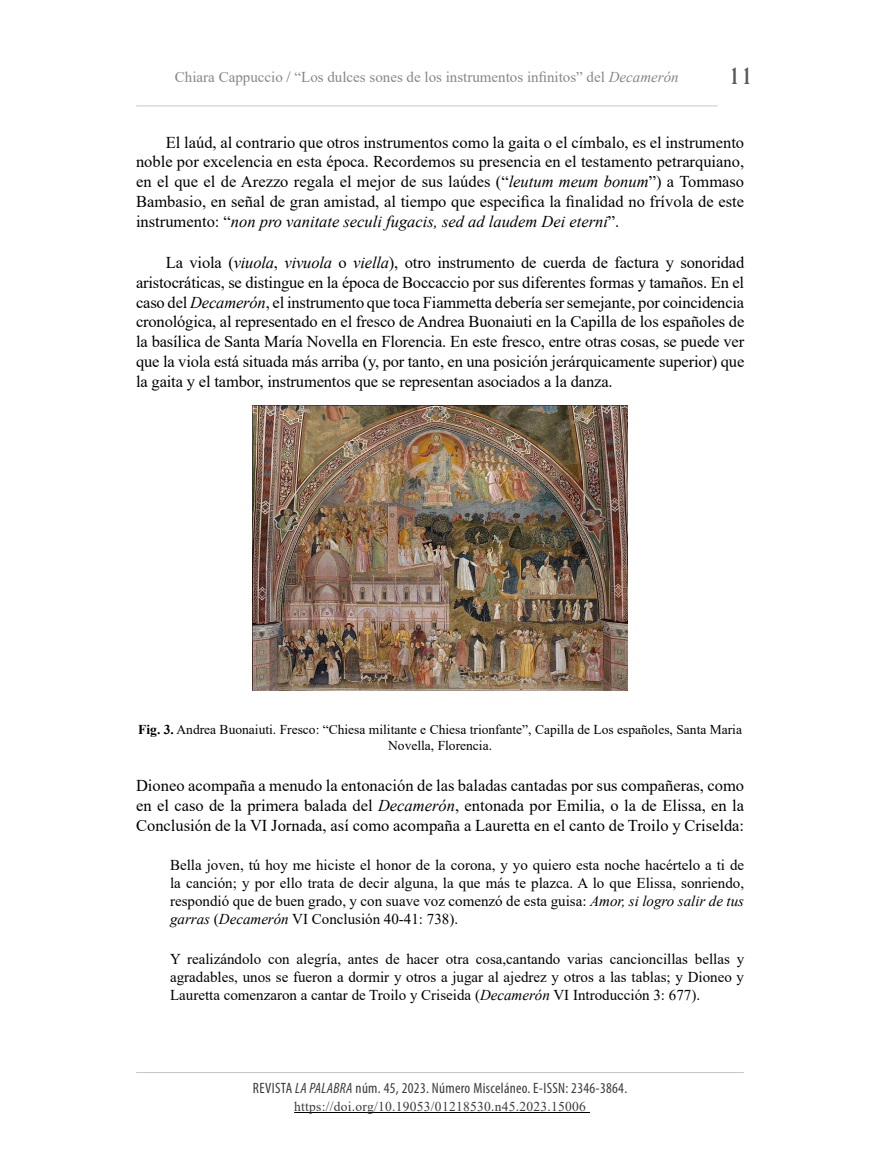
<style>
.page{position:relative;width:893px;height:1149px;background:#fff}
.page>*{position:absolute;margin:0;border:0;box-sizing:border-box;transform-origin:0 0}
.t1{font:700 22.5px "Della Robbia BT";color:#575756}
.t2{font:16.5px/19.8px "Times New Roman";color:#000;text-align:justify}
.t3{font:15px/18px "Times New Roman";color:#000;text-align:justify}
.t4{font:15px "Times New Roman";color:#878787}
.t5{font:condensed 15px "Myriad Pro";letter-spacing:.02em;color:#3c3c3b}
.t6{font:13.5px/16.2px "Times New Roman";color:#000;text-align:center}
.t7{font:13.5px "Times New Roman";letter-spacing:.02em;color:#3c3c3b}
.s1{color:#646363}
.s2{font-style:italic}
.s3{font-weight:700}
</style>
<div class="page">
<hr style="left:136px;top:1071px;width:608px;height:1px;background:#c6c6c6">
<hr style="left:136px;top:105px;width:582px;height:1px;background:#c6c6c6">
<hr style="left:294px;top:1111px;width:296px;height:1px;background:#000">
<img style="left:253px;top:405px;width:374px;height:285px">
<p class="t4" style="left:175px;top:67px;width:505px">Chiara Cappuccio <span class="s1">/</span> “Los dulces sones de los instrumentos infinitos” del <span class="s2">Decamerón</span></p>
<h1 class="t1" style="left:728px;top:62px;width:26px">11</h1>
<p class="t2" style="left:136px;top:132px;width:610px;text-indent:30px">El laúd, al contrario que otros instrumentos como la gaita o el címbalo, es el instrumento noble por excelencia en esta época. Recordemos su presencia en el testamento petrarquiano, en el que el de Arezzo regala el mejor de sus laúdes (“<span class="s2">leutum meum bonum</span>”) a Tommaso Bambasio, en señal de gran amistad, al tiempo que especifica la finalidad no frívola de este instrumento: “<span class="s2">non pro vanitate seculi fugacis, sed ad laudem Dei eterni</span>”.</p>
<p class="t2" style="left:136px;top:252px;width:610px;text-indent:30px">La viola (<span class="s2">viuola</span>, <span class="s2">vivuola</span> o <span class="s2">viella</span>), otro instrumento de cuerda de factura y sonoridad aristocráticas, se distingue en la época de Boccaccio por sus diferentes formas y tamaños. En el caso del <span class="s2">Decamerón</span>, el instrumento que toca Fiammetta debería ser semejante, por coincidencia cronológica, al representado en el fresco de Andrea Buonaiuti en la Capilla de los españoles de la basílica de Santa María Novella en Florencia. En este fresco, entre otras cosas, se puede ver que la viola está situada más arriba (y, por tanto, en una posición jerárquicamente superior) que la gaita y el tambor, instrumentos que se representan asociados a la danza.</p>
<p class="t6" style="left:138px;top:720px;width:605px"><span class="s3">Fig. 3.</span> Andrea Buonaiuti. Fresco: “Chiesa militante e Chiesa trionfante”, Capilla de Los españoles, Santa Maria<br>Novella, Florencia.</p>
<p class="t2" style="left:136px;top:775px;width:610px">Dioneo acompaña a menudo la entonación de las baladas cantadas por sus compañeras, como en el caso de la primera balada del <span class="s2">Decamerón</span>, entonada por Emilia, o la de Elissa, en la Conclusión de la VI Jornada, así como acompaña a Lauretta en el canto de Troilo y Criselda:</p>
<p class="t3" style="left:170px;top:855px;width:576px">Bella joven, tú hoy me hiciste el honor de la corona, y yo quiero esta noche hacértelo a ti de la canción; y por ello trata de decir alguna, la que más te plazca. A lo que Elissa, sonriendo, respondió que de buen grado, y con suave voz comenzó de esta guisa: <span class="s2">Amor, si logro salir de tus garras</span> (<span class="s2">Decamerón</span> VI Conclusión 40-41: 738).</p>
<p class="t3" style="left:170px;top:948px;width:576px">Y realizándolo con alegría, antes de hacer otra cosa,cantando varias cancioncillas bellas y agradables, unos se fueron a dormir y otros a jugar al ajedrez y otros a las tablas; y Dioneo y Lauretta comenzaron a cantar de Troilo y Criseida (<span class="s2">Decamerón</span> VI Introducción 3: 677).</p>
<p class="t5" style="left:253px;top:1078px;width:376px">REVISTA <span class="s2">LA PALABRA</span> núm. 45, 2023. Número Misceláneo. E-ISSN: 2346-3864.</p>
<p class="t7" style="left:294px;top:1096px;width:293px">https://doi.org/10.19053/01218530.n45.2023.15006</p>
</div>
